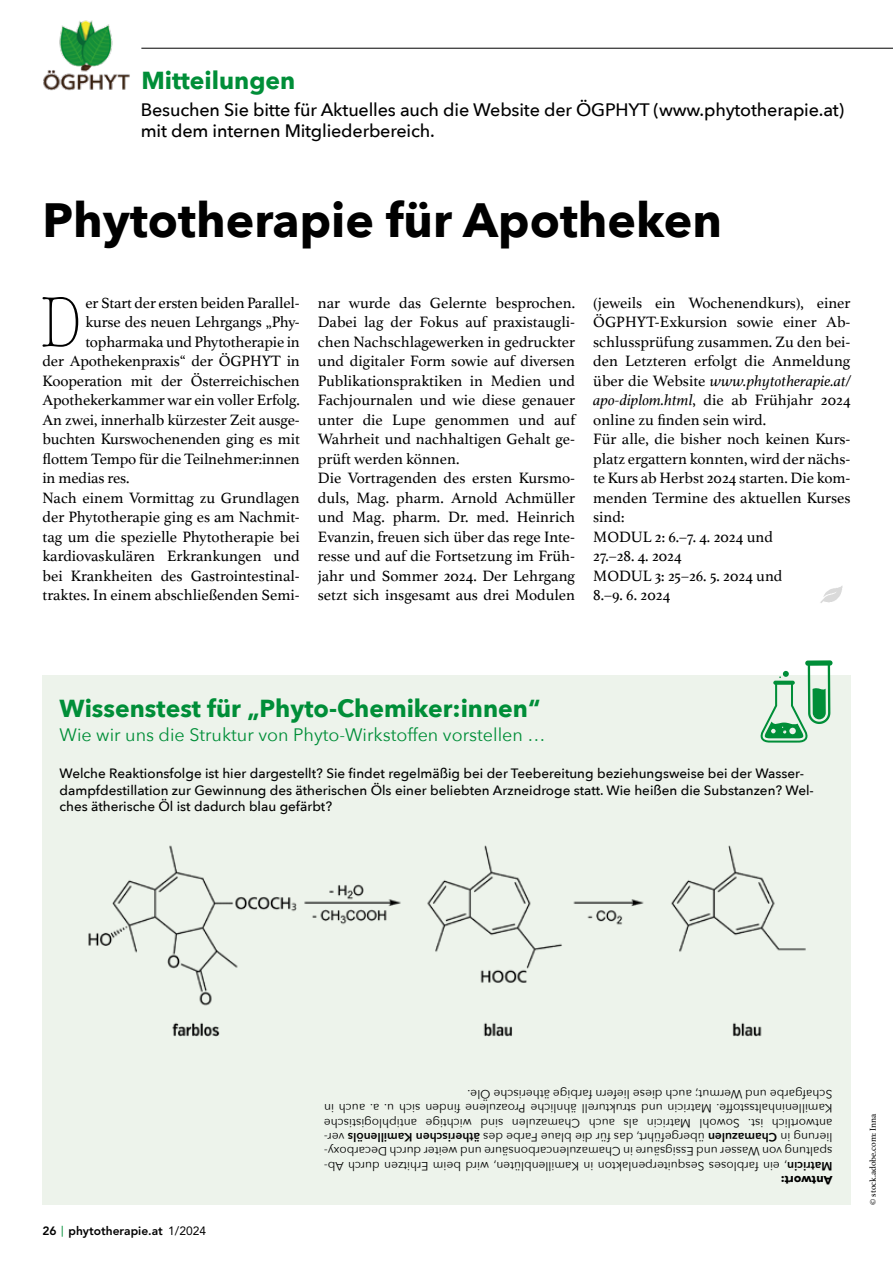
<style>
.page{position:relative;width:893px;height:1263px;background:#fff}
.page>*{position:absolute;margin:0;border:0;box-sizing:border-box;transform-origin:0 0}
.t1{font:300 condensed 73.95px "American Typewriter";color:#000}
.t2{font:700 48px "Avenir Next";color:#000}
.t3{font:700 24.6px "Avenir Next";color:#008e38}
.t4{font:500 18px/21px "Avenir Next";letter-spacing:-.01em;color:#000}
.t5{font:18px "Avenir Next";color:#008e38}
.t6{font:15.75px/19.5px "Athelas";color:#000}
.t7{font:500 13.5px/16.2px "Avenir Next";color:#000}
.t8{font:12px/14.4px "Avenir Next";color:#000}
.t9{font:800 12px "Avenir";color:#000}
.t10{font:9px "Athelas";color:#000}
.s1{font-style:italic}
.s2{font-family:"Lucida Grande";font-weight:400;color:#008e38}
.s3{font-weight:400}
.s4{font-weight:700}
.s5{font-weight:600}
</style>
<div class="page">
<hr style="left:141px;top:48px;width:752px;height:1px;background:#000">
<img style="left:43px;top:20px;width:87px;height:71px">
<img style="left:820px;top:586px;width:23px;height:17px">
<div style="left:43px;top:675px;width:807px;height:530px;background:#edf3eb"></div>
<svg style="left:760px;top:660px;width:72px;height:83px"></svg>
<img style="left:88px;top:845px;width:718px;height:192px">
<h3 class="t3" style="left:141px;top:59px;width:155px">Mitteilungen</h3>
<p class="t4" style="left:141px;top:99px;width:705px">Besuchen Sie bitte für Aktuelles auch die Website der ÖGPHYT (www.phytotherapie.at) mit dem internen Mitgliederbereich.</p>
<h2 class="t2" style="left:43px;top:179px;width:681px">Phytotherapie für Apotheken</h2>
<h1 class="t1" style="left:40px;top:273px;width:43px">D</h1>
<p class="t6" style="left:85px;top:292px;width:216px">er Start der ersten beiden Parallel-</p>
<p class="t6" style="left:85px;top:312px;width:216px">kurse des neuen Lehrgangs „Phy-</p>
<p class="t6" style="left:85px;top:331px;width:216px">topharmaka und Phytotherapie in</p>
<p class="t6" style="left:43px;top:351px;width:259px">der Apothekenpraxis“ der ÖGPHYT in</p>
<p class="t6" style="left:43px;top:370px;width:259px">Kooperation mit der Österreichischen</p>
<p class="t6" style="left:43px;top:390px;width:259px">Apothekerkammer war ein voller Erfolg.</p>
<p class="t6" style="left:43px;top:409px;width:259px">An zwei, innerhalb kürzester Zeit ausge-</p>
<p class="t6" style="left:43px;top:429px;width:259px">buchten Kurswochenenden ging es mit</p>
<p class="t6" style="left:43px;top:448px;width:259px">flottem Tempo für die Teilnehmer:innen</p>
<p class="t6" style="left:43px;top:468px;width:89px">in medias res.</p>
<p class="t6" style="left:43px;top:487px;width:259px">Nach einem Vormittag zu Grundlagen</p>
<p class="t6" style="left:43px;top:507px;width:259px">der Phytotherapie ging es am Nachmit-</p>
<p class="t6" style="left:43px;top:526px;width:259px">tag um die spezielle Phytotherapie bei</p>
<p class="t6" style="left:43px;top:546px;width:259px">kardiovaskulären Erkrankungen und</p>
<p class="t6" style="left:43px;top:565px;width:259px">bei Krankheiten des Gastrointestinal-</p>
<p class="t6" style="left:43px;top:585px;width:259px">traktes. In einem abschließenden Semi-</p>
<p class="t6" style="left:318px;top:292px;width:259px">nar wurde das Gelernte besprochen.<br>Dabei lag der Fokus auf praxistaugli&shy;chen Nachschlagewerken in gedruckter und digitaler Form sowie auf diversen Publikationspraktiken in Medien und Fachjournalen und wie diese genauer unter die Lupe genommen und auf Wahrheit und nachhaltigen Gehalt ge&shy;prüft werden können.<br>Die Vortragenden des ersten Kursmo&shy;duls, Mag. pharm. Arnold Achmüller und Mag. pharm. Dr. med. Heinrich Evanzin, freuen sich über das rege Inte&shy;resse und auf die Fortsetzung im Früh&shy;jahr und Sommer 2024. Der Lehrgang setzt sich insgesamt aus drei Modulen</p>
<p class="t6" style="left:593px;top:292px;width:259px">(jeweils ein Wochenendkurs), einer<br>ÖGPHYT-Exkursion sowie einer Ab&shy;schlussprüfung zusammen. Zu den bei&shy;den Letzteren erfolgt die Anmeldung über die Website <span class="s1">www.phytotherapie.at/ apo-diplom.html</span>, die ab Frühjahr 2024 online zu finden sein wird.<br>Für alle, die bisher noch keinen Kurs&shy;platz ergattern konnten, wird der nächs&shy;te Kurs ab Herbst 2024 starten. Die kom&shy;menden Termine des aktuellen Kurses sind:<br>MODUL 2: 6.–7. 4. 2024 und<br>27.–28. 4. 2024<br>MODUL 3: 25–26. 5. 2024 und<br>8.–9. 6. 2024</p>
<h3 class="t3" style="left:60px;top:687px;width:482px">Wissenstest für „Phyto-Chemiker:innen“</h3>
<p class="t5" style="left:60px;top:719px;width:487px">Wie wir uns die Struktur von Phyto-Wirkstoffen vorstellen …</p>
<p class="t7" style="left:60px;top:765px;width:756px">Welche Reaktionsfolge ist hier dargestellt? Sie findet regelmäßig bei der Teebereitung beziehungsweise bei der Wasser&shy;dampfdestillation zur Gewinnung des ätherischen Öls einer beliebten Arzneidroge statt. Wie heißen die Substanzen? Wel&shy;ches ätherische Öl ist dadurch blau gefärbt?</p>
<p class="t9" style="left:43px;top:1223px;width:165px">26 <span class="s2">|</span> phytotherapie.at <span class="s3">1/2024</span></p>
<p class="t8" style="left:832px;top:1188px;width:510px;rotate:-180deg"><span class="s4">Antwort:<br></span><span class="s5">Matricin</span>, ein farbloses Sesquiterpenlakton in Kamillenblüten, wird beim Erhitzen durch Ab&shy;spaltung von Wasser und Essigsäure in Chamazulencarbonsäure und weiter durch Decarboxy&shy;lierung in <span class="s5">Chamazulen</span> übergeführt, das für die blaue Farbe des <span class="s5">ätherischen Kamillenöls</span> ver&shy;antwortlich ist. Sowohl Matricin als auch Chamazulen sind wichtige antiphlogistische Kamilleninhaltsstoffe. Matricin und strukturell ähnliche Proazulene finden sich u. a. auch in Schafgarbe und Wermut; auch diese liefern farbige ätherische Öle.</p>
<p class="t10" style="left:866px;top:1205px;width:93px;rotate:-90deg">© stock.adobe.com: Inna</p>
</div>
